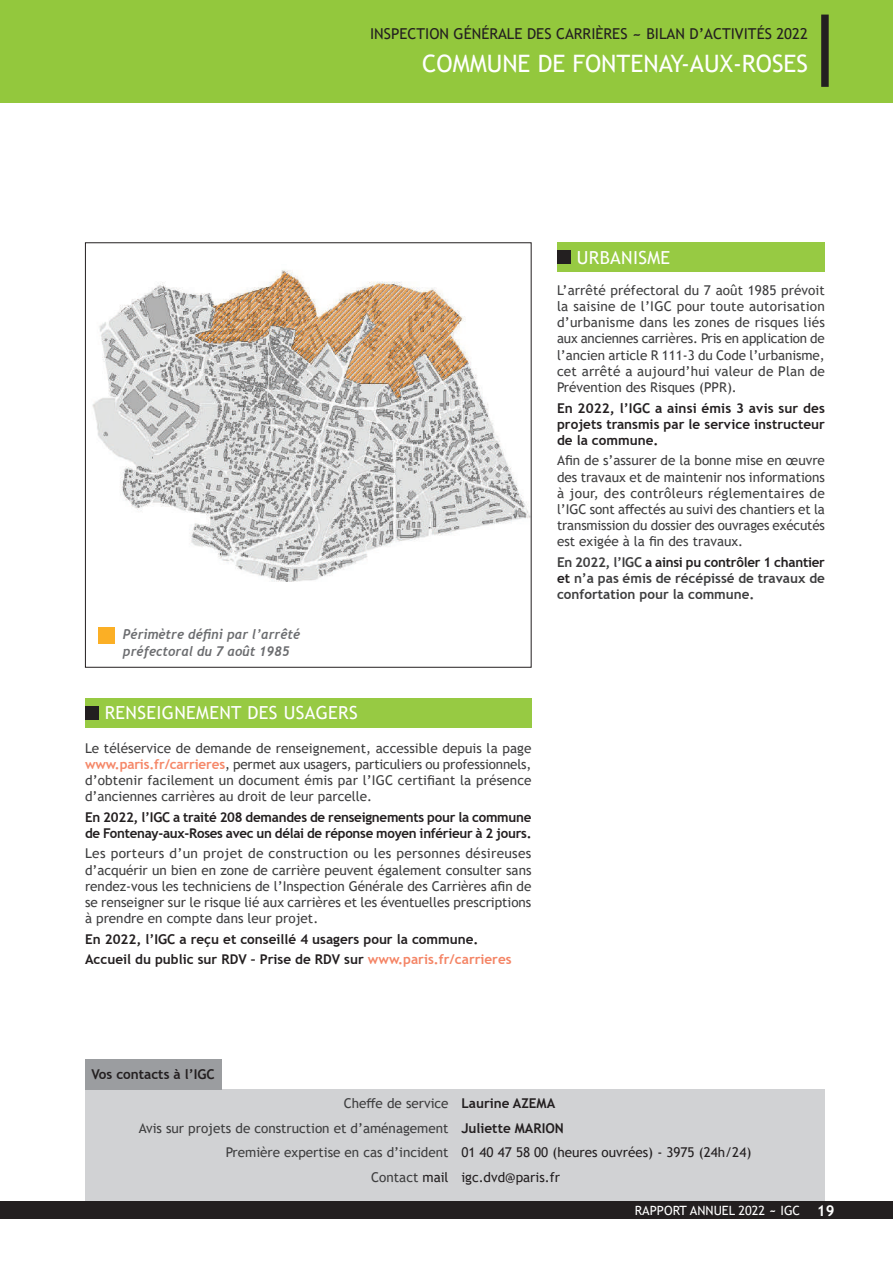
<style>
.page{position:relative;width:893px;height:1263px;background:#fff}
.page>*{position:absolute;margin:0;border:0;box-sizing:border-box;transform-origin:0 0}
.t1{font:24px "Trebuchet MS";color:#fff}
.t2{font:18px "Trebuchet MS";letter-spacing:.02em;color:#fff}
.t3{font:15px "Trebuchet MS";color:#231f20}
.t4{font:13.5px/16.2px "Trebuchet MS";color:#3e3e3f;text-align:justify}
.t5{font:700 13.5px/16.2px "Trebuchet MS";color:#231f20}
.t6{font:700 13.5px/16.2px "Trebuchet MS";letter-spacing:-.02em;color:#231f20}
.t7{font:700 13.5px/16.2px "Trebuchet MS";color:#3e3e3f;text-align:justify}
.t8{font:13.5px/24.8px "Trebuchet MS";color:#231f20}
.t9{font:italic 700 13.5px/16.5px "Trebuchet";letter-spacing:.005em;color:#6c6d70;scale:.95 1}
.t10{font:12.75px "Trebuchet MS";color:#fff}
.s1{font-weight:700;font-size:13.5px}
.s2{font-weight:700;color:#f58869}
.s3{color:#f48465}
.s4{color:#231f20}
.s5{font-weight:700}
.s6{font-weight:700;font-size:15px}
</style>
<div class="page">
<div style="left:0;top:0;width:893px;height:102px;background:#93c83d"></div>
<div style="left:0;top:1201px;width:893px;height:17px;background:#231f20"></div>
<div style="left:821px;top:15px;width:8px;height:72px;background:#231f20"></div>
<div style="left:85px;top:1089px;width:740px;height:112px;background:#d1d2d4"></div>
<div style="left:85px;top:1059px;width:136px;height:30px;background:#9b9da0"></div>
<div style="left:85px;top:698px;width:446px;height:29px;background:#97ca43"></div>
<div style="left:85px;top:706px;width:14px;height:13px;background:#231f20"></div>
<div style="left:557px;top:242px;width:268px;height:30px;background:#97ca43"></div>
<div style="left:557px;top:250px;width:14px;height:14px;background:#231f20"></div>
<img style="left:92px;top:270px;width:437px;height:312px">
<div style="left:99px;top:627px;width:16px;height:16px;background:#fbaf25"></div>
<p class="t3" style="left:370px;top:24px;width:439px">INSPECTION GÉNÉRALE DES CARRIÈRES <span class="s1">~</span> BILAN D’ACTIVITÉS 2022</p>
<h1 class="t1" style="left:422px;top:48px;width:387px">COMMUNE DE FONTENAY-AUX-ROSES</h1>
<h2 class="t2" style="left:577px;top:246px;width:95px">URBANISME</h2>
<p class="t9" style="left:123px;top:626px;width:188px">Périmètre défini par l’arrêté préfectoral du 7 août 1985</p>
<h2 class="t2" style="left:105px;top:702px;width:254px">RENSEIGNEMENT DES USAGERS</h2>
<p class="t4" style="left:85px;top:740px;width:448px">Le téléservice de demande de renseignement, accessible depuis la page <span class="s2">www.paris.fr/carrieres</span>, permet aux usagers, particuliers ou professionnels, d’obtenir facilement un document émis par l’IGC certifiant la présence d’anciennes carrières au droit de leur parcelle.</p>
<p class="t6" style="left:85px;top:809px;width:448px">En 2022, l’IGC a traité 208 demandes de renseignements pour la commune de Fontenay-aux-Roses avec un délai de réponse moyen inférieur à 2 jours.</p>
<p class="t4" style="left:85px;top:845px;width:448px">Les porteurs d’un projet de construction ou les personnes désireuses d’acquérir un bien en zone de carrière peuvent également consulter sans rendez-vous les techniciens de l’Inspection Générale des Carrières afin de se renseigner sur le risque lié aux carrières et les éventuelles prescriptions à prendre en compte dans leur projet.</p>
<p class="t5" style="left:85px;top:929px;width:428px;line-height:20.4px">En 2022, l’IGC a reçu et conseillé 4 usagers pour la commune.<br>Accueil du public sur RDV – Prise de RDV sur <span class="s3">www.paris.fr/carrieres</span></p>
<p class="t4" style="left:557px;top:282px;width:269px">L’arrêté préfectoral du 7 août 1985 prévoit la saisine de l’IGC pour toute autorisation d’urbanisme dans les zones de risques liés aux anciennes carrières. Pris en application de l’ancien article R 111-3 du Code l’urbanisme, cet arrêté a aujourd’hui valeur de Plan de Prévention des Risques (PPR).</p>
<p class="t5" style="left:557px;top:400px;width:269px;text-align:justify">En 2022, l’IGC a ainsi émis 3 avis sur des projets transmis par le service instructeur de la commune.</p>
<p class="t4" style="left:557px;top:452px;width:269px">Afin de s’assurer de la bonne mise en œuvre des travaux et de maintenir nos informations à jour, des contrôleurs réglementaires de l’IGC sont affectés au suivi des chantiers et la transmission du dossier des ouvrages exécutés est exigée à la fin des travaux.</p>
<p class="t7" style="left:557px;top:554px;width:269px">En 2022, l’IGC <span class="s4">a ainsi pu contrôler 1 chantier et</span> n’a pas émis de récépissé de travaux de confortation pour la commune.</p>
<p class="t5" style="left:91px;top:1066px;width:125px">Vos contacts à l’IGC</p>
<p class="t4" style="left:139px;top:1090px;width:311px;line-height:24.8px;text-align:right">Cheffe de service<br>Avis sur projets de construction et d’aménagement<br>Première expertise en cas d’incident<br>Contact <span class="s4">mail</span></p>
<p class="t5" style="left:461px;top:1090px;width:104px;line-height:24.8px">Laurine AZEMA<br>Juliette MARION</p>
<p class="t8" style="left:461px;top:1140px;width:291px">01 40 47 58 00 (heures ouvrées) - 3975 (24h/24) igc.dvd@paris.fr</p>
<p class="t10" style="left:635px;top:1202px;width:201px">RAPPORT ANNUEL 2022 <span class="s5">~</span> IGC <span class="s6">19</span></p>
</div>
